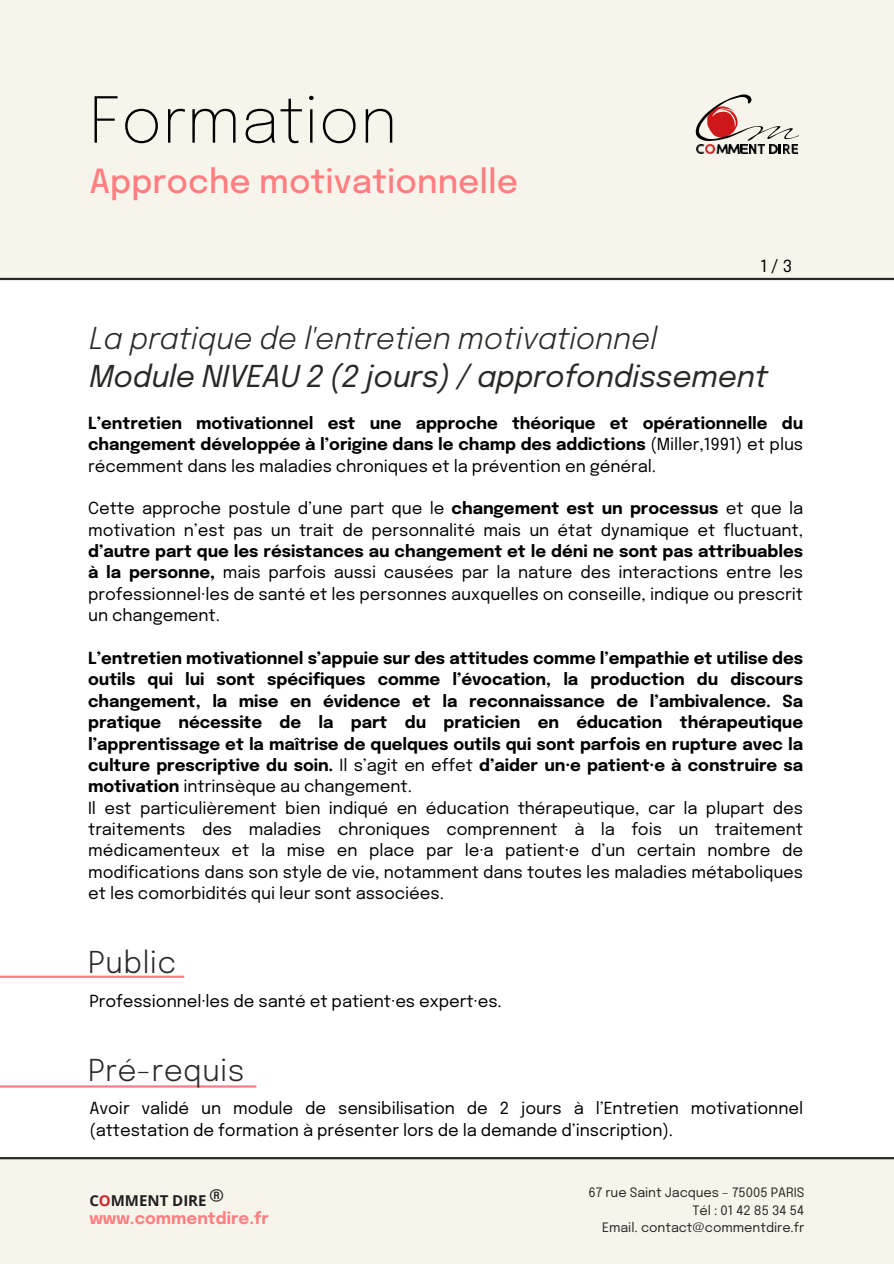
<style>
.page{position:relative;width:894px;height:1264px;background:#fff}
.page>*{position:absolute;margin:0;border:0;box-sizing:border-box;transform-origin:0 0}
.t1{font:200 63px "Epilogue";color:#000}
.t2{font:500 33px "Epilogue";color:#ff7e82}
.t3{font:italic 30px/38.2px "Epilogue";letter-spacing:-.01em;color:#292926}
.t4{font:300 30px "Epilogue";letter-spacing:.01em;color:#292926}
.t5{font:700 25.5px "Epilogue";color:#292926}
.t6{font:700 16.5px/21.3px "Epilogue";letter-spacing:-.005em;color:#000;text-align:justify}
.t7{font:16.5px/21.3px "Epilogue";letter-spacing:-.005em;color:#000;text-align:justify}
.t8{font:700 16.5px "Epilogue";color:#ff7e82}
.t9{font:700 15px "Open Sans";color:#231f20}
.t10{font:12.9px "Epilogue";letter-spacing:-.005em;color:#292926}
.s1{font-weight:300}
.s2{font-weight:400}
.s3{font-weight:700}
.s4{color:#d2232a}
</style>
<div class="page">
<div style="left:0;top:0;width:893px;height:279px;background:#f6f4eb"></div>
<hr style="left:0;top:278px;width:893px;height:2px;background:#292926">
<div style="left:0;top:1159px;width:893px;height:104px;background:#f6f4eb"></div>
<hr style="left:0;top:1156px;width:893px;height:3px;background:#292926">
<svg style="left:695px;top:94px;width:103px;height:60px"></svg>
<img style="left:782px;top:144px;width:15px;height:10px">
<hr style="left:0;top:975px;width:184px;height:2px;background:#ff7e82">
<hr style="left:0;top:1085px;width:256px;height:2px;background:#ff7e82">
<h1 class="t1" style="left:89px;top:93px;width:310px">Formation</h1>
<p class="t2" style="left:89px;top:167px;width:430px">Approche motivationnelle</p>
<h6 class="t7" style="left:760px;top:257px;width:33px">1/3</h6>
<h3 class="t3" style="left:89px;top:321px;width:680px"><span class="s1">La pratique de l'entretien motivationnel<br></span>Module NIVEAU 2 (2 jours) / approfondissement</h3>
<h3 class="t6" style="left:88px;top:413px;width:716px">L’entretien motivationnel est une approche théorique et opérationnelle du changement développée à l’origine dans le champ des addictions <span class="s2">(Miller,1991) et plus récemment dans les maladies chroniques et la prévention en général.</span></h3>
<h6 class="t7" style="left:88px;top:499px;width:716px">Cette approche postule d’une part que le <span class="s3">changement est un processus</span> et que la motivation n’est pas un trait de personnalité mais un état dynamique et fluctuant, <span class="s3">d’autre part que les résistances au changement et le déni ne sont pas attribuables à la personne,</span> mais parfois aussi causées par la nature des interactions entre les professionnel·les de santé et les personnes auxquelles on conseille, indique ou prescrit un changement.</h6>
<p class="t6" style="left:88px;top:648px;width:716px;text-align:left">L’entretien motivationnel s’appuie sur des attitudes comme l’empathie et utilise des outils qui lui sont spécifiques comme l’évocation, la production du discours changement, la mise en évidence et la reconnaissance de l’ambivalence. Sa pratique nécessite de la part du praticien en éducation thérapeutique l’apprentissage et la maîtrise de quelques outils qui sont parfois en rupture avec la culture prescriptive du soin. <span class="s2">Il s’agit en effet</span> d’aider un·e patient·e à construire sa motivation <span class="s2">intrinsèque au changement.<br>Il est particulièrement bien indiqué en éducation thérapeutique, car la plupart des traitements des maladies chroniques comprennent à la fois un traitement médicamenteux et la mise en place par le·a patient·e d’un certain nombre de modifications dans son style de vie, notamment dans toutes les maladies métaboliques et les comorbidités qui leur sont associées.</span></p>
<h5 class="t4" style="left:88px;top:949px;width:89px">Public</h5>
<h4 class="t7" style="left:89px;top:991px;width:414px">Professionnel·les de santé et patient·es expert·es.</h4>
<p class="t4" style="left:88px;top:1057px;width:158px">Pré-requis</p>
<p class="t7" style="left:89px;top:1099px;width:715px">Avoir validé un module de sensibilisation de 2 jours à l’Entretien motivationnel (attestation de formation à présenter lors de la demande d’inscription).</p>
<h3 class="t9" style="left:89px;top:1190px;width:119px">C<span class="s4">O</span>MMENT DIRE</h3>
<h6 class="t5" style="left:209px;top:1187px;width:17px">®</h6>
<h6 class="t10" style="left:588px;top:1187px;width:217px">67 rue Saint Jacques – 75005 PARIS</h6>
<h6 class="t10" style="left:692px;top:1204px;width:113px">Tél : 01 42 85 34 54</h6>
<h6 class="t10" style="left:602px;top:1221px;width:203px">Email. contact@commentdire.fr</h6>
<h2 class="t8" style="left:89px;top:1211px;width:181px">www.commentdire.fr</h2>
</div>
